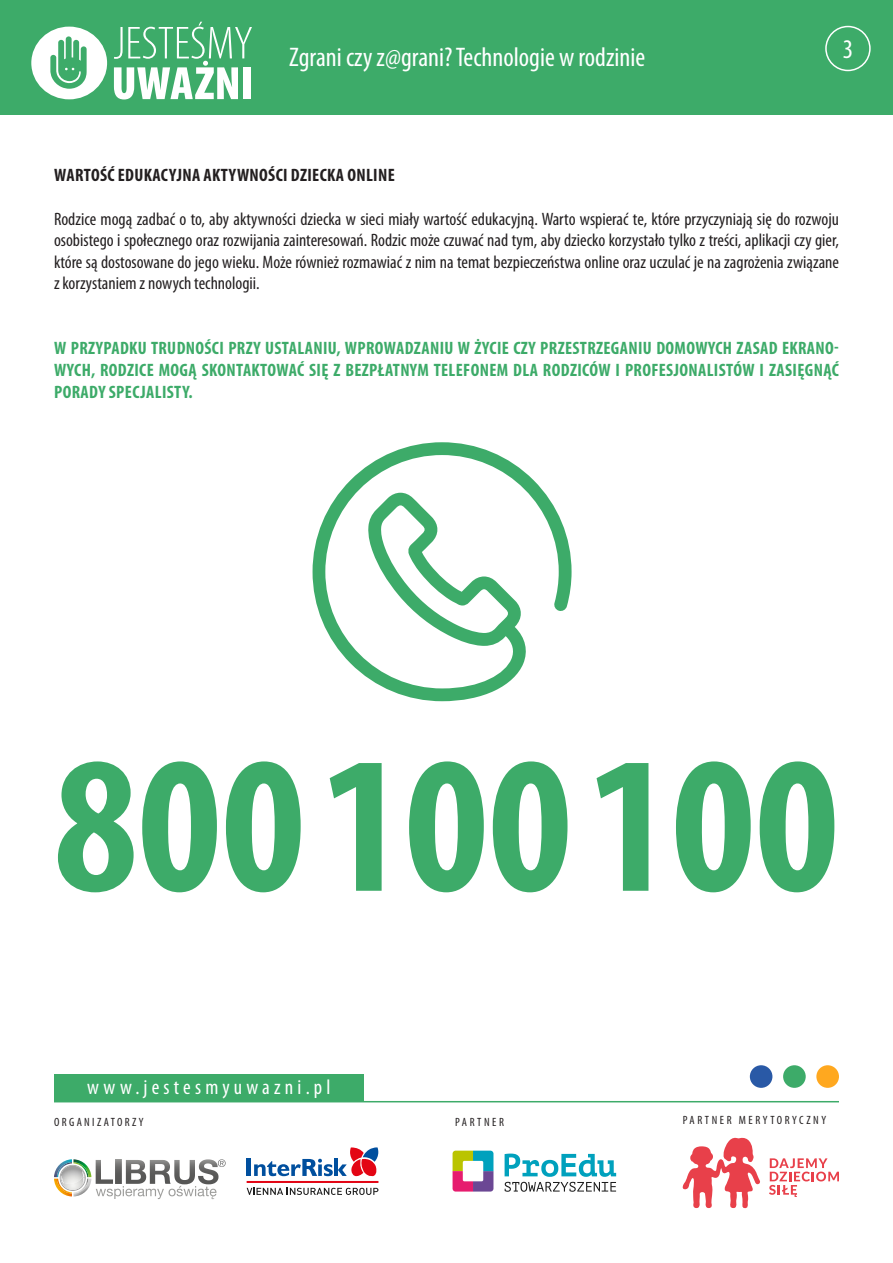
<style>
.page{position:relative;width:893px;height:1263px;background:#fff}
.page>*{position:absolute;margin:0;border:0;box-sizing:border-box;transform-origin:0 0}
.t1{font:700 condensed 196.5px "Myriad Pro";color:#3dab69}
.t2{font:condensed 27px "Myriad Pro";color:#fff}
.t3{font:condensed 21px "Myriad Pro";letter-spacing:.2em;color:#fff}
.t4{font:condensed 18px/21.6px "Myriad Pro";color:#231f20;text-align:justify}
.t5{font:700 condensed 18px/21.6px "Myriad Pro";letter-spacing:.02em;color:#3dab69;text-align:justify}
.t6{font:700 condensed 18px "Myriad Pro";letter-spacing:.02em;color:#231f20}
.t7{font:condensed 12px "Myriad Pro";letter-spacing:.21em;color:#231f20}
</style>
<div class="page">
<div style="left:0;top:0;width:893px;height:115px;background:#3dab69"></div>
<svg style="left:31px;top:27px;width:76px;height:72px"></svg>
<svg style="left:114px;top:22px;width:138px;height:77px"></svg>
<div style="left:825px;top:26px;width:46px;height:45px;border:2px solid #fff;border-radius:50%"></div>
<hr style="left:54px;top:1101px;width:785px;height:1px;background:#3dab69">
<div style="left:750px;top:1065px;width:22px;height:23px;background:#2959a6;border-radius:50%"></div>
<div style="left:783px;top:1065px;width:23px;height:23px;background:#3dab69;border-radius:50%"></div>
<div style="left:816px;top:1065px;width:23px;height:23px;background:#ffa81f;border-radius:50%"></div>
<div style="left:54px;top:1074px;width:309px;height:28px;background:#3dab69"></div>
<img style="left:96px;top:1160px;width:17px;height:24px">
<img style="left:116px;top:1160px;width:5px;height:24px">
<img style="left:126px;top:1160px;width:20px;height:24px">
<img style="left:150px;top:1160px;width:21px;height:24px">
<img style="left:174px;top:1160px;width:21px;height:24px">
<img style="left:198px;top:1159px;width:20px;height:25px">
<svg style="left:96px;top:1186px;width:121px;height:13px"></svg>
<svg style="left:218px;top:1159px;width:8px;height:8px"></svg>
<img style="left:54px;top:1179px;width:37px;height:17px">
<img style="left:54px;top:1159px;width:37px;height:18px">
<img style="left:60px;top:1165px;width:26px;height:26px">
<img style="left:61px;top:1166px;width:24px;height:8px">
<img style="left:61px;top:1174px;width:24px;height:16px">
<svg style="left:82px;top:1171px;width:2px;height:13px"></svg>
<svg style="left:61px;top:1175px;width:3px;height:9px"></svg>
<hr style="left:247px;top:1181px;width:131px;height:2px;background:#e30514">
<svg style="left:247px;top:1188px;width:131px;height:7px"></svg>
<hr style="left:247px;top:1159px;width:4px;height:17px;background:#004f9e">
<svg style="left:254px;top:1147px;width:124px;height:30px"></svg>
<svg style="left:453px;top:1151px;width:40px;height:40px"></svg>
<svg style="left:505px;top:1153px;width:111px;height:39px"></svg>
<svg style="left:682px;top:1137px;width:78px;height:71px"></svg>
<svg style="left:769px;top:1158px;width:70px;height:39px"></svg>
<svg style="left:313px;top:442px;width:259px;height:259px"></svg>
<h2 class="t2" style="left:289px;top:40px;width:357px">Zgrani czy z@grani? Technologie w rodzinie</h2>
<h2 class="t2" style="left:843px;top:33px;width:12px">3</h2>
<p class="t6" style="left:54px;top:164px;width:342px">WARTOŚĆ EDUKACYJNA AKTYWNOŚCI DZIECKA ONLINE</p>
<p class="t4" style="left:54px;top:208px;width:787px">Rodzice mogą zadbać o to, aby aktywności dziecka w sieci miały wartość edukacyjną. Warto wspierać te, które przyczyniają się do rozwoju osobistego i społecznego oraz rozwijania zainteresowań. Rodzic może czuwać nad tym, aby dziecko korzystało tylko z treści, aplikacji czy gier, które są dostosowane do jego wieku. Może również rozmawiać z nim na temat bezpieczeństwa online oraz uczulać je na zagrożenia związane z korzystaniem z nowych technologii.</p>
<p class="t5" style="left:54px;top:337px;width:786px">W PRZYPADKU TRUDNOŚCI PRZY USTALANIU, WPROWADZANIU W ŻYCIE CZY PRZESTRZEGANIU DOMOWYCH ZASAD EKRANO-WYCH, RODZICE MOGĄ SKONTAKTOWAĆ SIĘ Z BEZPŁATNYM TELEFONEM DLA RODZICÓW I PROFESJONALISTÓW I ZASIĘGNĄĆ PORADY SPECJALISTY.</p>
<p class="t1" style="left:54px;top:702px;width:786px">800 100 100</p>
<p class="t3" style="left:87px;top:1075px;width:245px">www.jestesmyuwazni.pl</p>
<p class="t7" style="left:54px;top:1114px;width:91px">ORGANIZATORZY</p>
<p class="t7" style="left:455px;top:1114px;width:50px">PARTNER</p>
<p class="t7" style="left:683px;top:1112px;width:145px">PARTNER MERYTORYCZNY</p>
</div>
